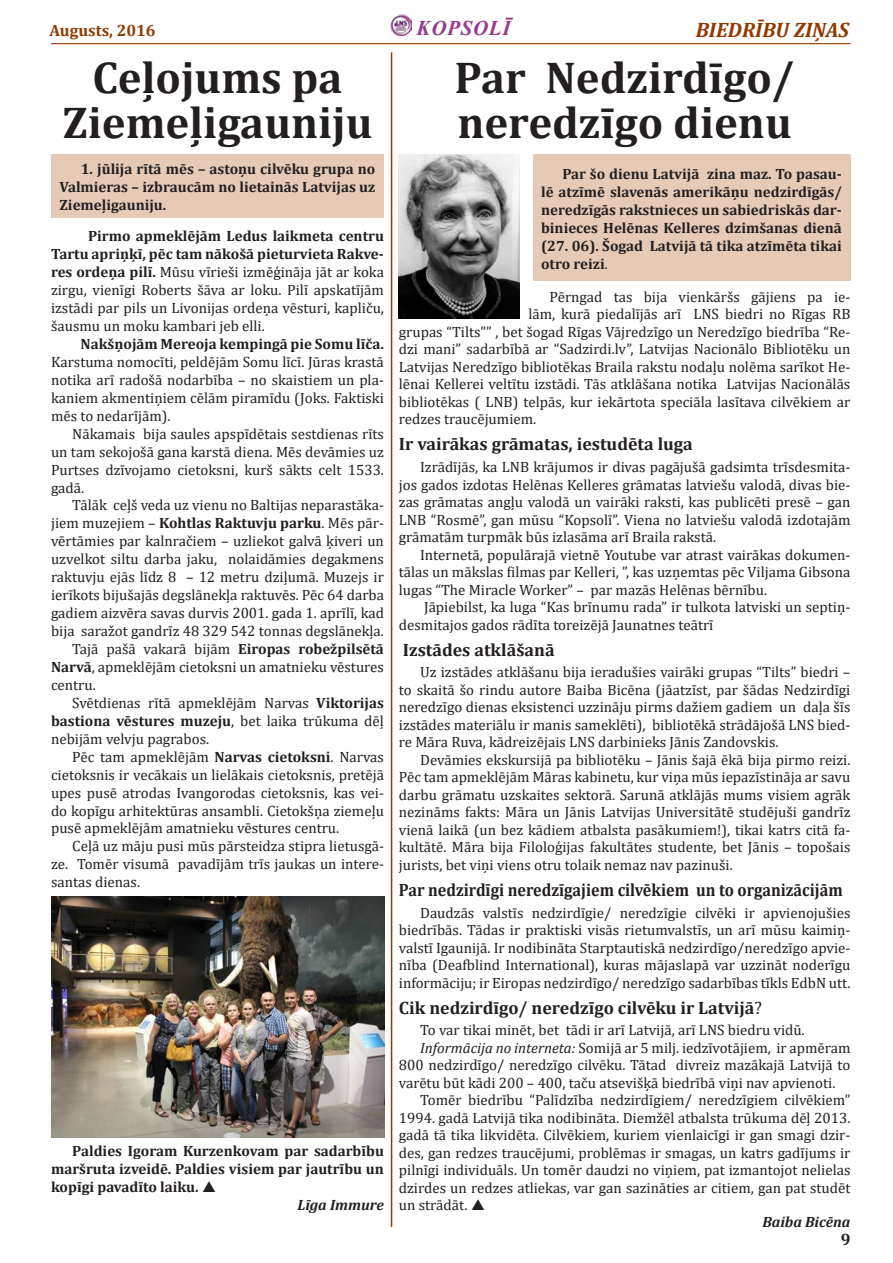
<style>
.page{position:relative;width:893px;height:1263px;background:#fff}
.page>*{position:absolute;margin:0;border:0;box-sizing:border-box;transform-origin:0 0}
.t1{font:700 44.85px/44.8px "Cambria";color:#231f20}
.t2{font:italic 700 21px "Cambria";color:#913903}
.t3{font:italic 700 21px "Times New Roman";letter-spacing:.035em;color:#983c8f}
.t4{font:700 18px "Cambria";color:#231f20}
.t5{font:700 18px "Cambria";color:#231f20;scale:.9 1}
.t6{font:700 16.5px "Cambria";color:#913903}
.t7{font:700 16.5px "Cambria";color:#231f20}
.t8{font:15px/17.5px "Cambria";color:#231f20;text-align:justify}
.t9{font:700 15px/18px "Cambria";color:#231f20;text-align:justify}
.t10{font:italic 700 15px "Cambria";color:#231f20}
.s1{font-weight:700}
.s2{font-weight:400}
.s3{font-style:italic}
</style>
<div class="page">
<img style="left:390px;top:14px;width:21px;height:21px">
<hr style="left:51px;top:43px;width:799px;height:1px;background:#913903">
<img style="left:399px;top:155px;width:121px;height:164px">
<div style="left:533px;top:155px;width:317px;height:126px;background:#e7cab6"></div>
<hr style="left:391px;top:52px;width:1px;height:1175px;background:#913903">
<div style="left:51px;top:155px;width:333px;height:63px;background:#e7cab6"></div>
<img style="left:51px;top:896px;width:333px;height:241px">
<p class="t6" style="left:50px;top:19px;width:108px">Augusts, 2016</p>
<h2 class="t3" style="left:417px;top:13px;width:95px">KOPSOLĪ</h2>
<p class="t2" style="left:696px;top:15px;width:155px">BIEDRĪBU ZIŅAS</p>
<p class="t1" style="left:62px;top:54px;width:312px;text-align:center">Ceļojums pa<br>Ziemeļigauniju</p>
<p class="t9" style="left:60px;top:159px;width:317px;text-indent:21px">1. jūlija rītā mēs – astoņu cilvēku grupa no Valmieras – izbraucām no lietainās Latvijas uz Ziemeļigauniju.</p>
<p class="t8" style="left:51px;top:227px;width:334px;line-height:18px;text-indent:37px"><span class="s1">Pirmo apmeklējām Ledus laikmeta centru Tartu apriņķī, pēc tam nākošā pieturvieta Rakve&shy;res ordeņa pilī.</span> Mūsu vīrieši izmēģināja jāt ar koka zirgu, vienīgi Roberts šāva ar loku. Pilī apskatījām izstādi par pils un Livonijas ordeņa vēsturi, kapliču, šausmu un moku kambari jeb elli.</p>
<p class="t8" style="left:51px;top:335px;width:334px;line-height:18px;text-indent:30px"><span class="s1">Nakšņojām Mereoja kempingā pie Somu līča.<br></span>Karstuma nomocīti, peldējām Somu līcī. Jūras krastā notika arī radošā nodarbība – no skaistiem un pla&shy;kaniem akmentiņiem cēlām piramīdu (Joks. Faktiski mēs to nedarījām).</p>
<p class="t8" style="left:51px;top:424px;width:334px;line-height:18px;text-indent:21px">Nākamais bija saules apspīdētais sestdienas rīts un tam sekojošā gana karstā diena. Mēs devāmies uz Purtses dzīvojamo cietoksni, kurš sākts celt 1533. gadā.</p>
<p class="t8" style="left:51px;top:496px;width:334px;line-height:18px;text-indent:21px">Tālāk ceļš veda uz vienu no Baltijas neparastāka&shy;jiem muzejiem – <span class="s1">Kohtlas Raktuvju parku</span>. Mēs pār&shy;vērtāmies par kalnračiem – uzliekot galvā ķiveri un uzvelkot siltu darba jaku, nolaidāmies degakmens raktuvju ejās līdz 8 – 12 metru dziļumā. Muzejs ir ierīkots bijušajās degslānekļa raktuvēs. Pēc 64 darba gadiem aizvēra savas durvis 2001. gada 1. aprīlī, kad bija saražot gandrīz 48 329 542 tonnas degslānekļa.</p>
<p class="t8" style="left:51px;top:640px;width:334px;line-height:18px;text-indent:21px">Tajā pašā vakarā bijām <span class="s1">Eiropas robežpilsētā Narvā</span>, apmeklējām cietoksni un amatnieku vēstures centru.</p>
<p class="t8" style="left:51px;top:694px;width:334px;line-height:18px;text-indent:21px">Svētdienas rītā apmeklējām Narvas <span class="s1">Viktorijas bastiona vēstures muzeju</span>, bet laika trūkuma dēļ nebijām velvju pagrabos.</p>
<p class="t8" style="left:51px;top:747px;width:334px;line-height:18px;text-indent:21px">Pēc tam apmeklējām <span class="s1">Narvas cietoksni</span>. Narvas cietoksnis ir vecākais un lielākais cietoksnis, pretējā upes pusē atrodas Ivangorodas cietoksnis, kas vei&shy;do kopīgu arhitektūras ansambli. Cietokšņa ziemeļu pusē apmeklējām amatnieku vēstures centru.</p>
<p class="t8" style="left:51px;top:837px;width:334px;line-height:18px;text-indent:21px">Ceļā uz māju pusi mūs pārsteidza stipra lietusgā&shy;ze. Tomēr visumā pavadījām trīs jaukas un intere&shy;santas dienas.</p>
<p class="t9" style="left:51px;top:1142px;width:334px;text-indent:21px">Paldies Igoram Kurzenkovam par sadarbību maršruta izveidē. Paldies visiem par jautrību un kopīgi pavadīto laiku.</p>
<p class="t10" style="left:298px;top:1194px;width:88px">Līga Immure</p>
<p class="t1" style="left:455px;top:54px;width:341px">Par Nedzirdīgo/ neredzīgo dienu</p>
<p class="t9" style="left:541px;top:164px;width:302px;text-indent:21px">Par šo dienu Latvijā zina maz. To pasau&shy;lē atzīmē slavenās amerikāņu nedzirdīgās/ neredzīgās rakstnieces un sabiedriskās dar&shy;binieces Helēnas Kelleres dzimšanas dienā (27. 06). Šogad Latvijā tā tika atzīmēta tikai otro reizi<span class="s2">.</span></p>
<p class="t8" style="left:550px;top:288px;width:302px">Pērngad tas bija vienkāršs gājiens pa ie-</p>
<p class="t8" style="left:528px;top:305px;width:324px">lām, kurā piedalījās arī LNS biedri no Rīgas RB</p>
<p class="t8" style="left:399px;top:323px;width:453px">grupas “Tilts”” , bet šogad Rīgas Vājredzīgo un Neredzīgo biedrība “Re-</p>
<p class="t8" style="left:399px;top:340px;width:453px">dzi mani” sadarbībā ar “Sadzirdi.lv”, Latvijas Nacionālo Bibliotēku un</p>
<p class="t8" style="left:399px;top:358px;width:453px">Latvijas Neredzīgo bibliotēkas Braila rakstu nodaļu nolēma sarīkot He-</p>
<p class="t8" style="left:399px;top:375px;width:453px">lēnai Kellerei veltītu izstādi. Tās atklāšana notika Latvijas Nacionālās</p>
<p class="t8" style="left:399px;top:393px;width:453px">bibliotēkas ( LNB) telpās, kur iekārtota speciāla lasītava cilvēkiem ar</p>
<p class="t8" style="left:399px;top:410px;width:139px">redzes traucējumiem.</p>
<p class="t4" style="left:399px;top:431px;width:295px">Ir vairākas grāmatas, iestudēta luga</p>
<p class="t8" style="left:399px;top:458px;width:453px;text-indent:21px">Izrādījās, ka LNB krājumos ir divas pagājušā gadsimta trīsdesmita&shy;jos gados izdotas Helēnas Kelleres grāmatas latviešu valodā, divas bie&shy;zas grāmatas angļu valodā un vairāki raksti, kas publicēti presē – gan LNB “Rosmē”, gan mūsu “Kopsolī”. Viena no latviešu valodā izdotajām grāmatām turpmāk būs izlasāma arī Braila rakstā.</p>
<p class="t8" style="left:399px;top:546px;width:453px;text-indent:21px">Internetā, populārajā vietnē Youtube var atrast vairākas dokumen&shy;tālas un mākslas filmas par Kelleri, ”, kas uzņemtas pēc Viljama Gibsona lugas “The Miracle Worker” – par mazās Helēnas bērnību.</p>
<p class="t8" style="left:399px;top:598px;width:453px;text-indent:25px">Jāpiebilst, ka luga “Kas brīnumu rada” ir tulkota latviski un septiņ&shy;desmitajos gados rādīta toreizējā Jaunatnes teātrī</p>
<p class="t4" style="left:403px;top:637px;width:153px">Izstādes atklāšanā</p>
<p class="t8" style="left:399px;top:663px;width:453px;text-indent:21px">Uz izstādes atklāšanu bija ieradušies vairāki grupas “Tilts” biedri – to skaitā šo rindu autore Baiba Bicēna (jāatzīst, par šādas Nedzirdīgi neredzīgo dienas eksistenci uzzināju pirms dažiem gadiem un daļa šīs izstādes materiālu ir manis sameklēti), bibliotēkā strādājošā LNS bied&shy;re Māra Ruva, kādreizējais LNS darbinieks Jānis Zandovskis.</p>
<p class="t8" style="left:399px;top:751px;width:453px;text-indent:21px">Devāmies ekskursijā pa bibliotēku – Jānis šajā ēkā bija pirmo reizi.<br>Pēc tam apmeklējām Māras kabinetu, kur viņa mūs iepazīstināja ar savu darbu grāmatu uzskaites sektorā. Sarunā atklājās mums visiem agrāk nezināms fakts: Māra un Jānis Latvijas Universitātē studējuši gandrīz vienā laikā (un bez kādiem atbalsta pasākumiem!), tikai katrs citā fa&shy;kultātē. Māra bija Filoloģijas fakultātes studente, bet Jānis – topošais jurists, bet viņi viens otru tolaik nemaz nav pazinuši.</p>
<p class="t5" style="left:399px;top:877px;width:495px">Par nedzirdīgi neredzīgajiem cilvēkiem un to organizācijām</p>
<p class="t8" style="left:399px;top:903px;width:453px;text-indent:21px">Daudzās valstīs nedzirdīgie/ neredzīgie cilvēki ir apvienojušies biedrībās. Tādas ir praktiski visās rietumvalstīs, un arī mūsu kaimiņ&shy;valstī Igaunijā. Ir nodibināta Starptautiskā nedzirdīgo/neredzīgo apvie&shy;nība (Deafblind International), kuras mājaslapā var uzzināt noderīgu informāciju; ir Eiropas nedzirdīgo/ neredzīgo sadarbības tīkls EdbN utt.</p>
<p class="t4" style="left:399px;top:995px;width:365px">Cik nedzirdīgo/ neredzīgo cilvēku ir Latvijā<span class="s2">?</span></p>
<p class="t8" style="left:420px;top:1021px;width:386px">To var tikai minēt, bet tādi ir arī Latvijā, arī LNS biedru vidū.</p>
<p class="t8" style="left:399px;top:1039px;width:453px;text-indent:21px"><span class="s3">Informācija no interneta:</span> Somijā ar 5 milj. iedzīvotājiem, ir apmēram 800 nedzirdīgo/ neredzīgo cilvēku. Tātad divreiz mazākajā Latvijā to varētu būt kādi 200 – 400, taču atsevišķā biedrībā viņi nav apvienoti.</p>
<p class="t8" style="left:399px;top:1091px;width:453px;text-indent:21px">Tomēr biedrību “Palīdzība nedzirdīgiem/ neredzīgiem cilvēkiem” 1994. gadā Latvijā tika nodibināta. Diemžēl atbalsta trūkuma dēļ 2013. gadā tā tika likvidēta. Cilvēkiem, kuriem vienlaicīgi ir gan smagi dzir&shy;des, gan redzes traucējumi, problēmas ir smagas, un katrs gadījums ir pilnīgi individuāls. Un tomēr daudzi no viņiem, pat izmantojot nelielas dzirdes un redzes atliekas, var gan sazināties ar citiem, gan pat studēt un strādāt.</p>
<p class="t10" style="left:762px;top:1212px;width:89px">Baiba Bicēna</p>
<p class="t7" style="left:841px;top:1227px;width:11px">9</p>
</div>
